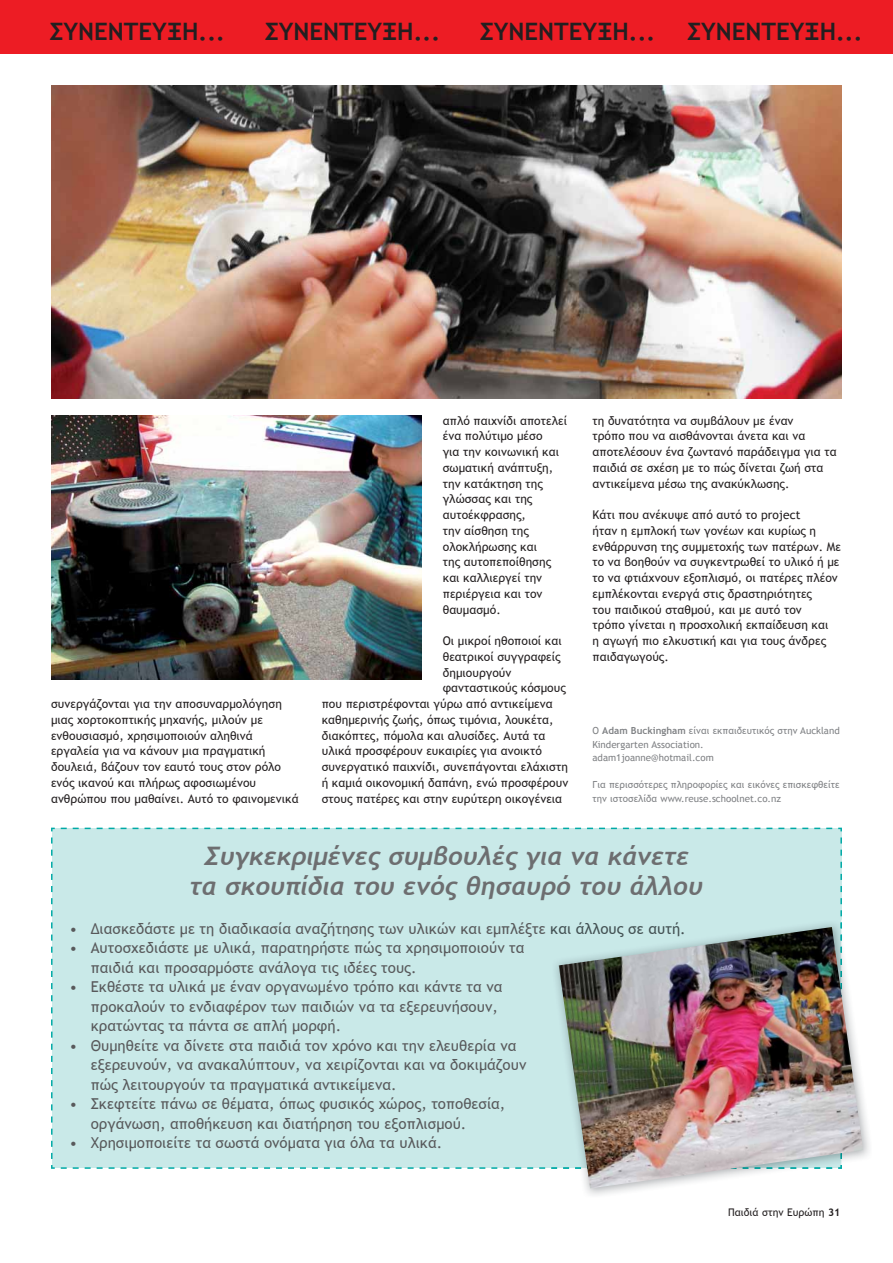
<style>
.page{position:relative;width:893px;height:1263px;background:#fff}
.page>*{position:absolute;margin:0;border:0;box-sizing:border-box;transform-origin:0 0}
.t1{font:italic 700 25.5px/30px "Trebuchet";color:#6d6e70;text-align:center}
.t2{font:700 24px "Trebuchet MS";color:#231f20}
.t3{font:15px/19.5px "Trebuchet MS";color:#58595b}
.t4{font:12px/15.8px "Trebuchet MS";color:#231f20}
.t5{font:10.5px "Trebuchet MS";color:#231f20}
.t6{font:9.75px/13.5px "Trebuchet MS";color:#808285}
.s1{font-weight:700}
.s2{color:#435153}
</style>
<div class="page">
<div style="left:0;top:0;width:893px;height:53px;background:#ed1c24"></div>
<img style="left:51px;top:85px;width:791px;height:314px">
<div style="left:51px;top:828px;width:791px;height:341px;background:#c9e9e8"></div>
<img style="left:586px;top:920px;width:283px;height:275px">
<div style="left:551px;top:920px;width:290px;height:247px;background:#c9e9e8"></div>
<img style="left:551px;top:922px;width:135px;height:15px">
<img style="left:551px;top:1167px;width:8px;height:2px">
<img style="left:559px;top:927px;width:304px;height:261px">
<img style="left:51px;top:415px;width:370px;height:264px">
<h2 class="t2" style="left:50px;top:17px;width:177px">ΣΥΝΕΝΤΕΥΞΗ...</h2>
<h2 class="t2" style="left:265px;top:17px;width:177px">ΣΥΝΕΝΤΕΥΞΗ...</h2>
<h2 class="t2" style="left:480px;top:17px;width:177px">ΣΥΝΕΝΤΕΥΞΗ...</h2>
<h2 class="t2" style="left:687px;top:17px;width:177px">ΣΥΝΕΝΤΕΥΞΗ...</h2>
<p class="t4" style="left:51px;top:696px;width:249px">συνεργάζονται για την αποσυναρμολόγηση μιας χορτοκοπτικής μηχανής, μιλούν με ενθουσιασμό, χρησιμοποιούν αληθινά εργαλεία για να κάνουν μια πραγματική δουλειά, βάζουν τον εαυτό τους στον ρόλο ενός ικανού και πλήρως αφοσιωμένου ανθρώπου που μαθαίνει. Αυτό το φαινομενικά</p>
<p class="t4" style="left:443px;top:412px;width:126px">απλό παιχνίδι αποτελεί ένα πολύτιμο μέσο<br>για την κοινωνική και σωματική ανάπτυξη, την κατάκτηση της γλώσσας και της αυτοέκφρασης,<br>την αίσθηση της ολοκλήρωσης και<br>της αυτοπεποίθησης και καλλιεργεί την περιέργεια και τον θαυμασμό.</p>
<p class="t4" style="left:443px;top:633px;width:120px">Οι μικροί ηθοποιοί και</p>
<p class="t4" style="left:443px;top:649px;width:119px">θεατρικοί συγγραφείς</p>
<p class="t4" style="left:443px;top:664px;width:70px">δημιουργούν</p>
<p class="t4" style="left:443px;top:680px;width:125px">φανταστικούς κόσμους</p>
<p class="t4" style="left:322px;top:696px;width:233px">που περιστρέφονται γύρω από αντικείμενα</p>
<p class="t4" style="left:322px;top:712px;width:233px">καθημερινής ζωής, όπως τιμόνια, λουκέτα,</p>
<p class="t4" style="left:322px;top:727px;width:225px">διακόπτες, πόμολα και αλυσίδες. Αυτά τα</p>
<p class="t4" style="left:322px;top:743px;width:222px">υλικά προσφέρουν ευκαιρίες για ανοικτό</p>
<p class="t4" style="left:322px;top:759px;width:248px">συνεργατικό παιχνίδι, συνεπάγονται ελάχιστη</p>
<p class="t4" style="left:322px;top:775px;width:248px">ή καμιά οικονομική δαπάνη, ενώ προσφέρουν</p>
<p class="t4" style="left:322px;top:790px;width:242px">στους πατέρες και στην ευρύτερη οικογένεια</p>
<p class="t4" style="left:592px;top:412px;width:246px">τη δυνατότητα να συμβάλουν με έναν<br>τρόπο που να αισθάνονται άνετα και να αποτελέσουν ένα ζωντανό παράδειγμα για τα παιδιά σε σχέση με το πώς δίνεται ζωή στα αντικείμενα μέσω της ανακύκλωσης.</p>
<p class="t4" style="left:592px;top:507px;width:250px">Κάτι που ανέκυψε από αυτό το project<br>ήταν η εμπλοκή των γονέων και κυρίως η ενθάρρυνση της συμμετοχής των πατέρων. Με το να βοηθούν να συγκεντρωθεί το υλικό ή με το να φτιάχνουν εξοπλισμό, οι πατέρες πλέον εμπλέκονται ενεργά στις δραστηριότητες<br>του παιδικού σταθμού, και με αυτό τον<br>τρόπο γίνεται η προσχολική εκπαίδευση και<br>η αγωγή πιο ελκυστική και για τους άνδρες παιδαγωγούς.</p>
<p class="t6" style="left:592px;top:724px;width:249px">Ο <span class="s1">Adam Buckingham</span> είναι εκπαιδευτικός στην Auckland<br>Kindergarten Association.<br>adam1joanne@hotmail.com</p>
<p class="t6" style="left:592px;top:778px;width:249px">Για περισσότερες πληροφορίες και εικόνες επισκεφθείτε την ιστοσελίδα www.reuse.schoolnet.co.nz</p>
<h1 class="t1" style="left:190px;top:841px;width:515px">Συγκεκριμένες συμβουλές για να κάνετε τα σκουπίδια του ενός θησαυρό του άλλου</h1>
<p class="t3" style="left:70px;top:919px;width:618px">• Διασκεδάστε με τη διαδικασία αναζήτησης των υλικών και εμπλέξτε <span class="s2">και άλλους σε αυτή.</span></p>
<p class="t3" style="left:91px;top:938px;width:435px;text-indent:-21px">• Αυτοσχεδιάστε με υλικά, παρατηρήστε πώς τα χρησιμοποιούν τα παιδιά και προσαρμόστε ανάλογα τις ιδέες τους.</p>
<p class="t3" style="left:91px;top:977px;width:413px;text-indent:-21px">• Εκθέστε τα υλικά με έναν οργανωμένο τρόπο και κάντε τα να προκαλούν το ενδιαφέρον των παιδιών να τα εξερευνήσουν, κρατώντας τα πάντα σε απλή μορφή.</p>
<p class="t3" style="left:91px;top:1036px;width:437px;text-indent:-21px">• Θυμηθείτε να δίνετε στα παιδιά τον χρόνο και την ελευθερία να εξερευνούν, να ανακαλύπτουν, να χειρίζονται και να δοκιμάζουν πώς λειτουργούν τα πραγματικά αντικείμενα.</p>
<p class="t3" style="left:91px;top:1094px;width:416px;text-indent:-21px">• Σκεφτείτε πάνω σε θέματα, όπως φυσικός χώρος, τοποθεσία, οργάνωση, αποθήκευση και διατήρηση του εξοπλισμού.</p>
<p class="t3" style="left:70px;top:1133px;width:374px">• Χρησιμοποιείτε τα σωστά ονόματα για όλα τα υλικά.</p>
<p class="t5" style="left:728px;top:1206px;width:114px">Παιδιά στην Ευρώπη <span class="s1">31</span></p>
</div>
